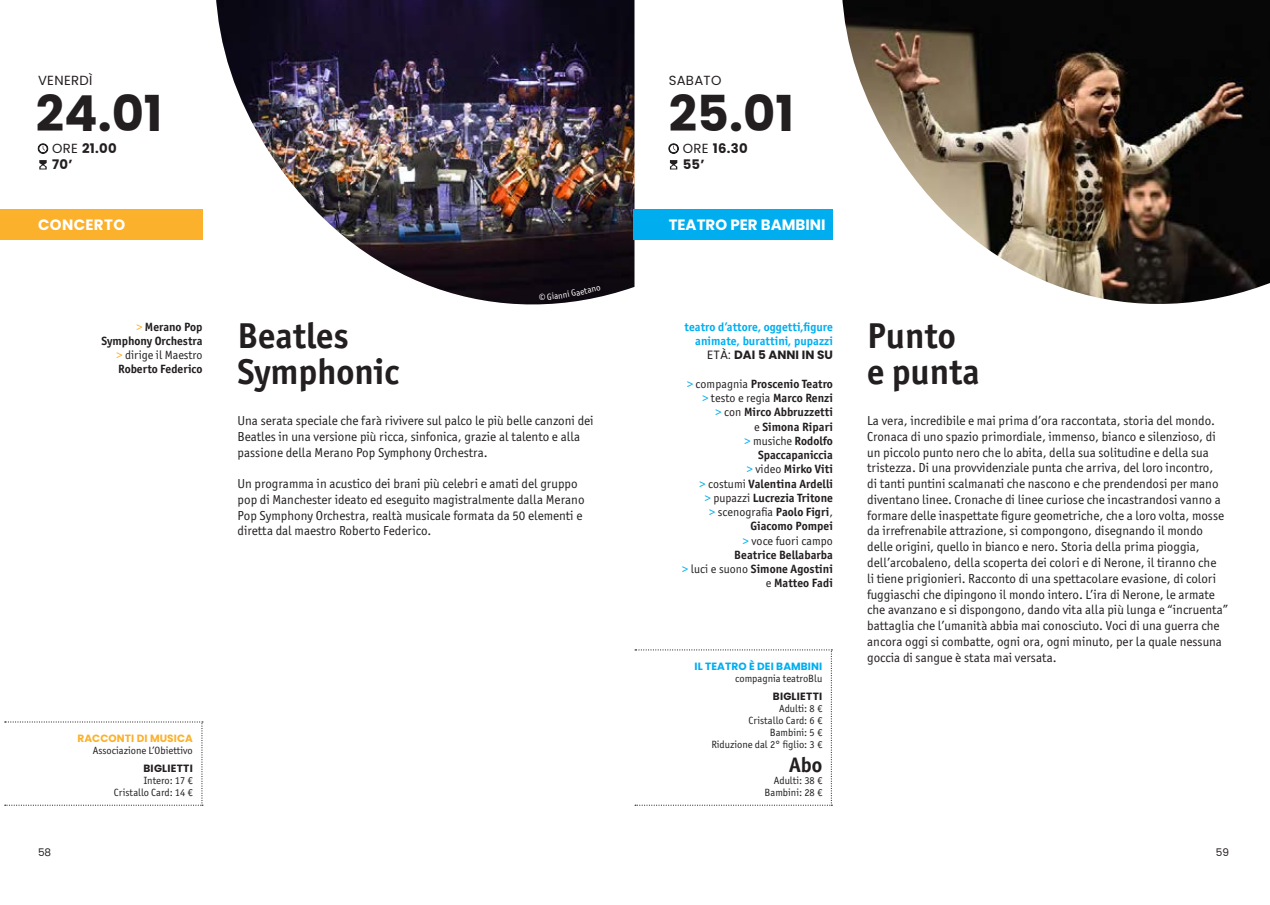
<style>
.page{position:relative;width:1270px;height:905px;background:#fff}
.page>*{position:absolute;margin:0;border:0;box-sizing:border-box;transform-origin:0 0}
.t1{font:700 49.5px "Poppins";color:#231f20}
.t2{font:700 36px "Officina Sans ITC Pro";color:#231f20}
.t3{font:700 21px "Officina Sans ITC Pro";color:#231f20}
.t4{font:700 15px "Poppins";color:#fff}
.t5{font:700 15px "Poppins";letter-spacing:.025em;color:#fff}
.t6{font:700 13.2px "Poppins";letter-spacing:.025em;color:#231f20}
.t7{font:13.2px "Poppins";letter-spacing:.025em;color:#231f20}
.t8{font:13.05px/15.8px "Officina Sans ITC Pro";color:#231f20}
.t9{font:700 12px "Officina Sans ITC Pro";letter-spacing:.005em;color:#231f20}
.t10{font:12px "Officina Sans ITC Pro";letter-spacing:.005em;color:#231f20}
.t11{font:700 12px/14.2px "Officina Sans ITC Pro";letter-spacing:.005em;color:#00aeef;text-align:right}
.t12{font:700 12px "Poppins";letter-spacing:.005em;color:#231f20}
.t13{font:10.5px "Officina Sans ITC Pro";color:#231f20}
.t14{font:700 10.5px "Poppins";letter-spacing:.01em;color:#00aeef}
.t15{font:700 10.5px "Poppins";letter-spacing:.025em;color:#231f20}
.t16{font:700 10.5px "Poppins";letter-spacing:.01em;color:#fbb12c}
.t17{font:10.5px "Poppins";color:#231f20}
.s1{font-weight:400}
.s2{font-weight:400;color:#fbb12c}
.s3{color:#fbb12c}
.s4{font-weight:400;color:#00aeef}
.s5{color:#00aeef}
.s6{font-weight:700}
</style>
<div class="page">
<svg style="left:39px;top:160px;width:8px;height:9px"></svg>
<svg style="left:38px;top:143px;width:10px;height:11px"></svg>
<div style="left:0;top:209px;width:202px;height:31px;background:#fbb12c"></div>
<svg style="left:5px;top:721px;width:198px;height:84px"></svg>
<img style="left:216px;top:0;width:418px;height:305px">
<svg style="left:670px;top:160px;width:7px;height:9px"></svg>
<svg style="left:668px;top:143px;width:10px;height:11px"></svg>
<div style="left:633px;top:209px;width:200px;height:31px;background:#00aeef"></div>
<img style="left:842px;top:0;width:427px;height:304px">
<svg style="left:635px;top:649px;width:197px;height:156px"></svg>
<svg style="left:1262px;top:0;width:8px;height:6px"></svg>
<svg style="left:539px;top:285px;width:61px;height:15px"></svg>
<p class="t7" style="left:38px;top:73px;width:56px">VENERDÌ</p>
<p class="t1" style="left:36px;top:85px;width:128px">24.01</p>
<p class="t6" style="left:52px;top:141px;width:66px"><span class="s1">ORE</span> 21.00</p>
<p class="t6" style="left:52px;top:157px;width:22px">70’</p>
<p class="t7" style="left:668px;top:73px;width:54px">SABATO</p>
<p class="t1" style="left:668px;top:85px;width:127px">25.01</p>
<p class="t6" style="left:682px;top:141px;width:67px"><span class="s1">ORE</span> 16.30</p>
<p class="t6" style="left:682px;top:157px;width:23px">55’</p>
<p class="t5" style="left:38px;top:216px;width:89px">CONCERTO</p>
<p class="t4" style="left:668px;top:216px;width:158px">TEATRO PER BAMBINI</p>
<p class="t9" style="left:136px;top:319px;width:68px"><span class="s2">&gt;</span> Merano Pop</p>
<p class="t9" style="left:102px;top:333px;width:102px">Symphony Orchestra</p>
<p class="t10" style="left:117px;top:348px;width:87px"><span class="s3">&gt;</span> dirige il Maestro</p>
<p class="t9" style="left:118px;top:362px;width:86px">Roberto Federico</p>
<p class="t2" style="left:238px;top:313px;width:113px">Beatles</p>
<p class="t2" style="left:238px;top:349px;width:163px">Symphonic</p>
<p class="t8" style="left:238px;top:412px;width:357px">Una serata speciale che farà rivivere sul palco le più belle canzoni dei<br>Beatles in una versione più ricca, sinfonica, grazie al talento e alla passione della Merano Pop Symphony Orchestra.</p>
<p class="t8" style="left:238px;top:475px;width:348px">Un programma in acustico dei brani più celebri e amati del gruppo pop di Manchester ideato ed eseguito magistralmente dalla Merano Pop Symphony Orchestra, realtà musicale formata da 50 elementi e diretta dal maestro Roberto Federico.</p>
<p class="t16" style="left:77px;top:732px;width:117px">RACCONTI DI MUSICA</p>
<p class="t13" style="left:93px;top:744px;width:102px">Associazione L’Obiettivo</p>
<p class="t15" style="left:143px;top:762px;width:51px">BIGLIETTI</p>
<p class="t13" style="left:144px;top:774px;width:51px">Intero: 17 €</p>
<p class="t13" style="left:114px;top:786px;width:80px">Cristallo Card: 14 €</p>
<p class="t11" style="left:684px;top:319px;width:150px">teatro d’attore, oggetti,figure animate, burattini, pupazzi</p>
<p class="t12" style="left:707px;top:348px;width:127px"><span class="s1">ETÀ:</span> DAI 5 ANNI IN SU</p>
<p class="t9" style="left:687px;top:376px;width:147px"><span class="s4">&gt;</span> <span class="s1">compagnia</span> Proscenio Teatro</p>
<p class="t10" style="left:702px;top:391px;width:132px"><span class="s5">&gt;</span> testo e regia <span class="s6">Marco Renzi</span></p>
<p class="t9" style="left:715px;top:404px;width:119px"><span class="s4">&gt;</span> <span class="s1">con</span> Mirco Abbruzzetti</p>
<p class="t9" style="left:754px;top:419px;width:80px"><span class="s1">e</span> Simona Ripari</p>
<p class="t10" style="left:744px;top:433px;width:90px"><span class="s5">&gt;</span> musiche <span class="s6">Rodolfo</span></p>
<p class="t9" style="left:758px;top:447px;width:76px">Spaccapaniccia</p>
<p class="t9" style="left:746px;top:461px;width:88px"><span class="s4">&gt;</span> <span class="s1">video</span> Mirko Viti</p>
<p class="t9" style="left:699px;top:476px;width:135px"><span class="s4">&gt;</span> <span class="s1">costumi</span> Valentina Ardelli</p>
<p class="t9" style="left:704px;top:490px;width:130px"><span class="s4">&gt;</span> <span class="s1">pupazzi</span> Lucrezia Tritone</p>
<p class="t10" style="left:709px;top:505px;width:125px"><span class="s5">&gt;</span> scenografia <span class="s6">Paolo Figri</span>,</p>
<p class="t9" style="left:750px;top:518px;width:84px">Giacomo Pompei</p>
<p class="t10" style="left:743px;top:533px;width:92px"><span class="s5">&gt;</span> voce fuori campo</p>
<p class="t9" style="left:734px;top:547px;width:100px">Beatrice Bellabarba</p>
<p class="t9" style="left:682px;top:561px;width:152px"><span class="s4">&gt;</span> <span class="s1">luci e suono</span> Simone Agostini</p>
<p class="t9" style="left:766px;top:575px;width:69px"><span class="s1">e</span> Matteo Fadi</p>
<p class="t14" style="left:694px;top:660px;width:129px">IL TEATRO È DEI BAMBINI</p>
<p class="t13" style="left:735px;top:672px;width:89px">compagnia teatroBlu</p>
<p class="t15" style="left:772px;top:690px;width:51px">BIGLIETTI</p>
<p class="t13" style="left:779px;top:702px;width:45px">Adulti: 8 €</p>
<p class="t13" style="left:748px;top:714px;width:75px">Cristallo Card: 6 €</p>
<p class="t13" style="left:770px;top:726px;width:54px">Bambini: 5 €</p>
<p class="t13" style="left:711px;top:738px;width:112px">Riduzione dal 2° figlio: 3 €</p>
<p class="t3" style="left:789px;top:751px;width:35px">Abo</p>
<p class="t13" style="left:773px;top:774px;width:50px">Adulti: 38 €</p>
<p class="t13" style="left:764px;top:786px;width:59px">Bambini: 28 €</p>
<p class="t2" style="left:867px;top:313px;width:90px">Punto</p>
<p class="t2" style="left:867px;top:349px;width:114px">e punta</p>
<p class="t8" style="left:867px;top:412px;width:362px">La vera, incredibile e mai prima d’ora raccontata, storia del mondo.<br>Cronaca di uno spazio primordiale, immenso, bianco e silenzioso, di un piccolo punto nero che lo abita, della sua solitudine e della sua tristezza. Di una provvidenziale punta che arriva, del loro incontro,<br>di tanti puntini scalmanati che nascono e che prendendosi per mano diventano linee. Cronache di linee curiose che incastrandosi vanno a formare delle inaspettate figure geometriche, che a loro volta, mosse da irrefrenabile attrazione, si compongono, disegnando il mondo delle origini, quello in bianco e nero. Storia della prima pioggia, dell’arcobaleno, della scoperta dei colori e di Nerone, il tiranno che<br>li tiene prigionieri. Racconto di una spettacolare evasione, di colori fuggiaschi che dipingono il mondo intero. L’ira di Nerone, le armate che avanzano e si dispongono, dando vita alla più lunga e “incruenta” battaglia che l’umanità abbia mai conosciuto. Voci di una guerra che ancora oggi si combatte, ogni ora, ogni minuto, per la quale nessuna goccia di sangue è stata mai versata.</p>
<p class="t17" style="left:38px;top:846px;width:15px">58</p>
<p class="t17" style="left:1215px;top:846px;width:15px">59</p>
</div>
